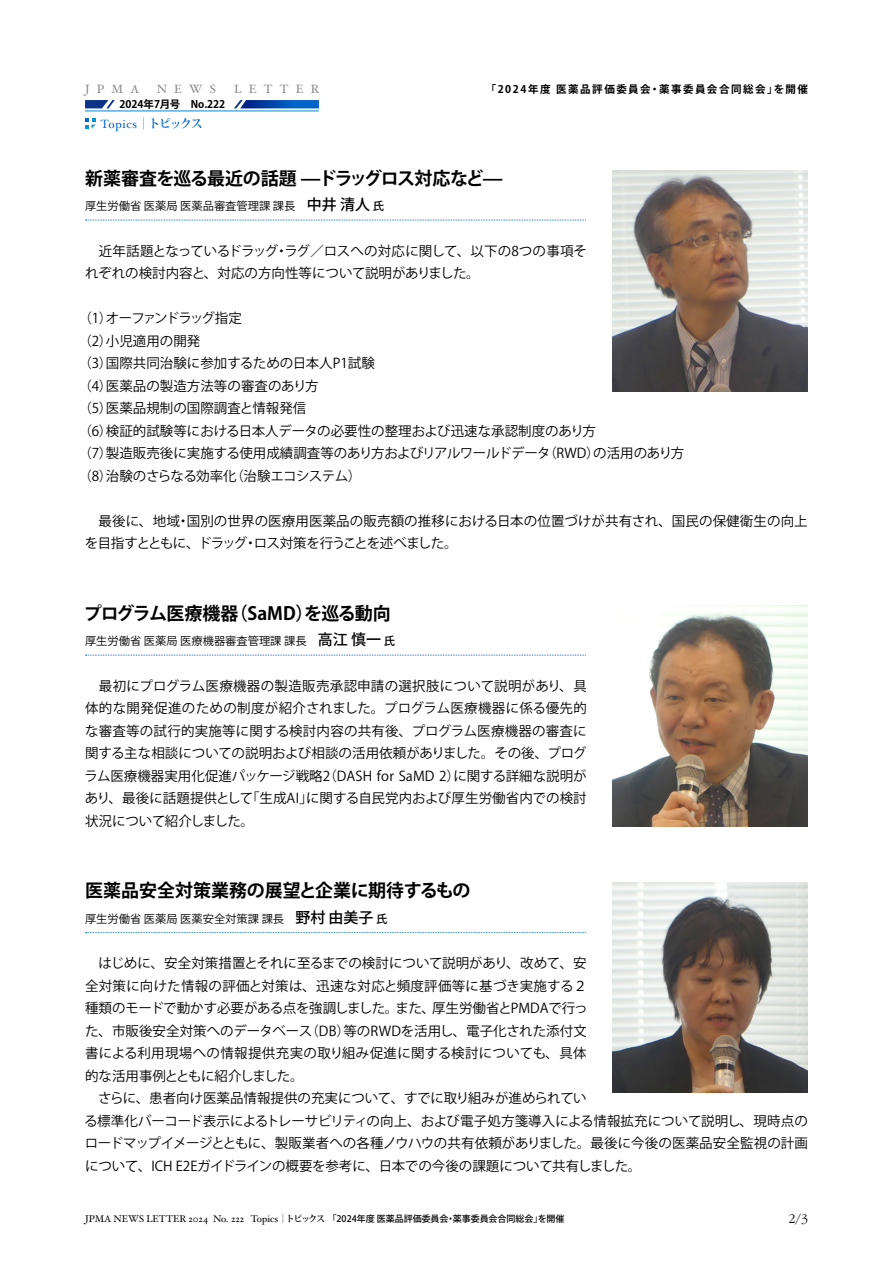
<style>
.page{position:relative;width:893px;height:1263px;background:#fff}
.page>*{position:absolute;margin:0;border:0;box-sizing:border-box;transform-origin:0 0}
.t1{font:700 18px "Koz Go Pr 6 N";letter-spacing:-.04em;color:#000}
.t2{font:700 18px "Koz Go Pr 6 N";letter-spacing:-.015em;color:#000}
.t3{font:300 13.8px "ITC Garamond Std";color:#000}
.t4{font:13.5px/22.5px "Koz Go Pr 6 N";color:#000}
.t5{font:12px "Hoefler Text";letter-spacing:.6em;color:#888}
.t6{font:12px "Hoefler Text";letter-spacing:.05em;color:#0066cb}
.t7{font:11.25px "Koz Go Pr 6 N";color:#000}
.t8{font:700 10.5px "Koz Go Pr 6 N";letter-spacing:.15em;color:#000}
.t9{font:700 10.5px "Koz Go Pr 6 N";color:#000}
.t10{font:9.75px "Hoefler Text";color:#000}
.s1{font-family:"Koz Min Pr 6 N";font-weight:700}
.s2{font-weight:500;font-size:15px}
.s3{font-weight:500}
.s4{font-family:"Koz Min Pro";font-size:9px}
.s5{font-family:"Koz Min Pro";font-weight:700;font-size:9px}
.s6{font-family:"Koz Go Pr 6 N";font-weight:500;font-size:9px}
</style>
<div class="page">
<svg style="left:85px;top:100px;width:30px;height:8px"></svg>
<svg style="left:234px;top:100px;width:85px;height:8px"></svg>
<hr style="left:85px;top:111px;width:234px;height:1px;background:#0085d6">
<svg style="left:85px;top:220px;width:501px;height:1px"></svg>
<svg style="left:85px;top:655px;width:501px;height:1px"></svg>
<svg style="left:85px;top:932px;width:501px;height:1px"></svg>
<img style="left:612px;top:170px;width:196px;height:221px">
<img style="left:612px;top:605px;width:196px;height:221px">
<img style="left:612px;top:883px;width:196px;height:210px">
<svg style="left:85px;top:118px;width:11px;height:10px"></svg>
<p class="t5" style="left:85px;top:82px;width:56px">JPMA</p>
<p class="t5" style="left:157px;top:82px;width:61px">NEWS</p>
<p class="t5" style="left:234px;top:82px;width:87px">LETTER</p>
<p class="t9" style="left:119px;top:99px;width:107px">2024年7月号　No.222</p>
<p class="t6" style="left:101px;top:116px;width:104px">Topics<span class="s1">｜トピックス</span></p>
<p class="t8" style="left:486px;top:84px;width:324px">「2024年度医薬品評価委員会・薬事委員会合同総会」を開催</p>
<h1 class="t1" style="left:85px;top:168px;width:419px">新薬審査を巡る最近の話題 —ドラッグロス対応など—</h1>
<p class="t7" style="left:85px;top:200px;width:300px">厚生労働省 医薬局 医薬品審査管理課 課長　<span class="s2">中井 清人</span><span class="s3">氏</span></p>
<p class="t4" style="left:85px;top:240px;width:504px">　近年話題となっているドラッグ・ラグ／ロスへの対応に関して、以下の8つの事項それぞれの検討内容と、対応の方向性等について説明がありました。</p>
<p class="t4" style="left:79px;top:307px;width:607px">（1）オーファンドラッグ指定<br>（2）小児適用の開発<br>（3）国際共同治験に参加するための日本人P1試験<br>（4）医薬品の製造方法等の審査のあり方<br>（5）医薬品規制の国際調査と情報発信<br>（6）検証的試験等における日本人データの必要性の整理および迅速な承認制度のあり方<br>（7）製造販売後に実施する使用成績調査等のあり方およびリアルワールドデータ（RWD）の活用のあり方（8）治験のさらなる効率化（治験エコシステム）</p>
<p class="t4" style="left:85px;top:510px;width:724px">　最後に、地域・国別の世界の医療用医薬品の販売額の推移における日本の位置づけが共有され、国民の保健衛生の向上を目指すとともに、ドラッグ・ロス対策を行うことを述べました。</p>
<h1 class="t1" style="left:84px;top:603px;width:309px">プログラム医療機器（SaMD）を巡る動向</h1>
<p class="t7" style="left:85px;top:635px;width:312px">厚生労働省 医薬局 医療機器審査管理課 課長　<span class="s2">高江 慎一</span><span class="s3">氏</span></p>
<p class="t4" style="left:84px;top:675px;width:504px;text-align:justify">　最初にプログラム医療機器の製造販売承認申請の選択肢について説明があり、具体的な開発促進のための制度が紹介されました。プログラム医療機器に係る優先的な審査等の試行的実施等に関する検討内容の共有後、プログラム医療機器の審査に関する主な相談についての説明および相談の活用依頼がありました。その後、プログラム医療機器実用化促進パッケージ戦略2（DASH for SaMD 2）に関する詳細な説明があり、最後に話題提供として「生成AI」に関する自民党内および厚生労働省内での検討状況について紹介しました。</p>
<h1 class="t2" style="left:85px;top:880px;width:387px">医薬品安全対策業務の展望と企業に期待するもの</h1>
<p class="t7" style="left:85px;top:912px;width:304px">厚生労働省 医薬局 医薬安全対策課 課長　<span class="s2">野村 由美子</span><span class="s3">氏</span></p>
<p class="t4" style="left:84px;top:952px;width:725px">　はじめに、安全対策措置とそれに至るまでの検討について説明があり、改めて、安<br>全対策に向けた情報の評価と対策は、迅速な対応と頻度評価等に基づき実施する２<br>種類のモードで動かす必要がある点を強調しました。また、厚生労働省とPMDAで行っ<br>た、市販後安全対策へのデータベース（DB）等のRWDを活用し、電子化された添付文<br>書による利用現場への情報提供充実の取り組み促進に関する検討についても、具体<br>的な活用事例とともに紹介しました。<br>　さらに、患者向け医薬品情報提供の充実について、すでに取り組みが進められてい<br>る標準化バーコード表示によるトレーサビリティの向上、および電子処方箋導入による情報拡充について説明し、現時点のロードマップイメージとともに、製販業者への各種ノウハウの共有依頼がありました。最後に今後の医薬品安全監視の計画について、ICH E2Eガイドラインの概要を参考に、日本での今後の課題について共有しました。</p>
<p class="t10" style="left:85px;top:1213px;width:481px">JPMA NEWS LETTER 2024 No. 222 Topics<span class="s4">｜</span><span class="s5">トピックス</span> <span class="s6">「2024年度 医薬品評価委員会・薬事委員会合同総会」を開催</span></p>
<p class="t3" style="left:789px;top:1212px;width:21px">2/3</p>
</div>
